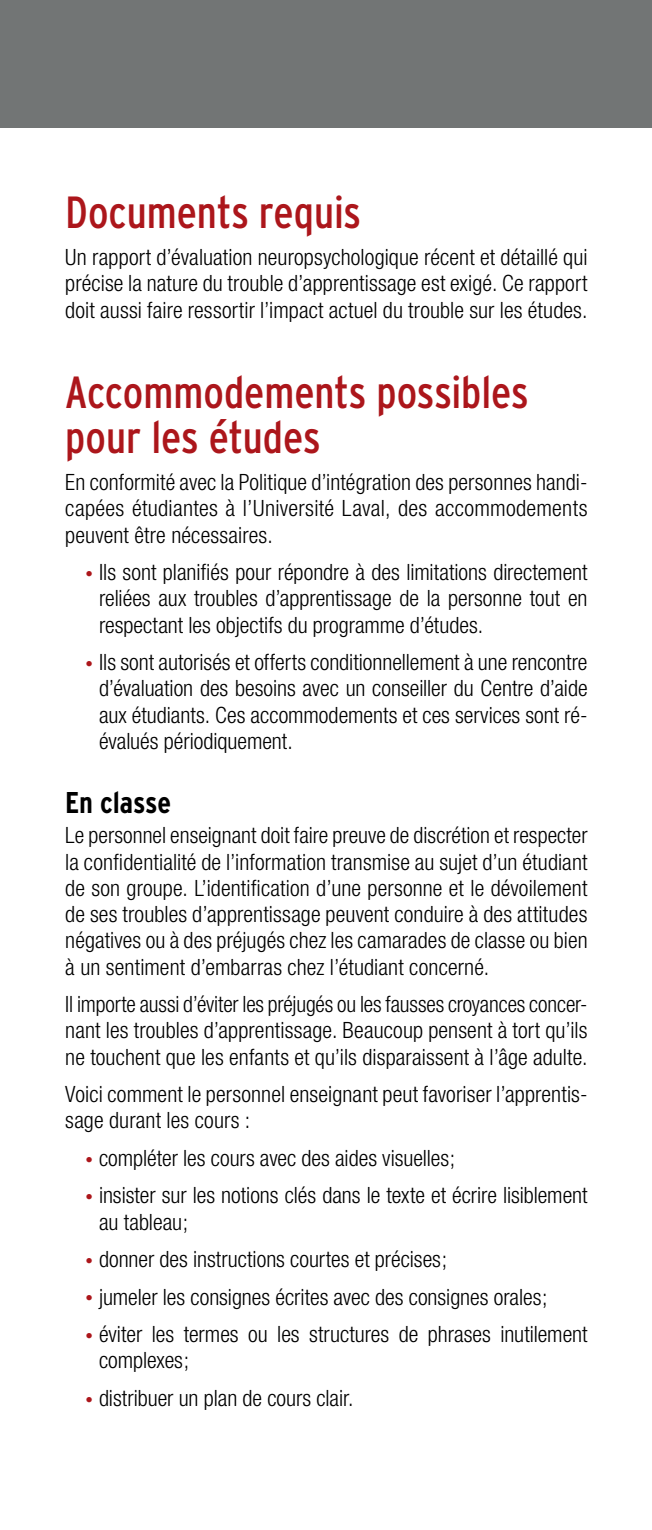
<style>
.page{position:relative;width:652px;height:1530px;background:#fff}
.page>*{position:absolute;margin:0;border:0;box-sizing:border-box;transform-origin:0 0}
.t1{font:condensed 45px/45px "Interstate";color:#ac161b}
.t2{font:700 condensed 30px "Interstate";letter-spacing:-.005em;color:#000}
.t3{font:300 condensed 22.5px/26.2px "Helvetica Neue";color:#000;text-align:justify}
.s1{font-size:15px;color:#ac161b}
</style>
<div class="page">
<div style="left:0;top:0;width:652px;height:127px;background:#727575"></div>
<h1 class="t1" style="left:65px;top:189px;width:297px">Documents requis</h1>
<p class="t3" style="left:65px;top:244px;width:523px">Un rapport d’évaluation neuropsychologique récent et détaillé qui précise la nature du trouble d’apprentissage est exigé. Ce rapport doit aussi faire ressortir l’impact actuel du trouble sur les études.</p>
<h1 class="t1" style="left:65px;top:369px;width:465px">Accommodements possibles pour les études</h1>
<p class="t3" style="left:65px;top:469px;width:524px">En conformité avec la Politique d’intégration des personnes handi&shy;capées étudiantes à l’Université Laval, des accommodements peuvent être nécessaires.</p>
<p class="t3" style="left:99px;top:559px;width:490px;text-indent:-13px"><span class="s1">•</span> Ils sont planifiés pour répondre à des limitations directement reliées aux troubles d’apprentissage de la personne tout en respectant les objectifs du programme d’études.</p>
<p class="t3" style="left:99px;top:649px;width:490px;text-indent:-13px"><span class="s1">•</span> Ils sont autorisés et offerts conditionnellement à une rencontre d’évaluation des besoins avec un conseiller du Centre d’aide aux étudiants. Ces accommodements et ces services sont ré&shy;évalués périodiquement.</p>
<h2 class="t2" style="left:65px;top:785px;width:107px">En classe</h2>
<p class="t3" style="left:65px;top:822px;width:524px">Le personnel enseignant doit faire preuve de discrétion et respecter la confidentialité de l’information transmise au sujet d’un étudiant de son groupe. L’identification d’une personne et le dévoilement de ses troubles d’apprentissage peuvent conduire à des attitudes négatives ou à des préjugés chez les camarades de classe ou bien à un sentiment d’embarras chez l’étudiant concerné.</p>
<p class="t3" style="left:65px;top:991px;width:524px">Il importe aussi d’éviter les préjugés ou les fausses croyances concer&shy;nant les troubles d’apprentissage. Beaucoup pensent à tort qu’ils ne touchent que les enfants et qu’ils disparaissent à l’âge adulte.</p>
<p class="t3" style="left:65px;top:1081px;width:523px">Voici comment le personnel enseignant peut favoriser l’apprentis&shy;sage durant les cours :</p>
<p class="t3" style="left:86px;top:1145px;width:371px"><span class="s1">•</span> compléter les cours avec des aides visuelles;</p>
<p class="t3" style="left:99px;top:1182px;width:490px;text-indent:-13px"><span class="s1">•</span> insister sur les notions clés dans le texte et écrire lisiblement au tableau;</p>
<p class="t3" style="left:86px;top:1246px;width:363px"><span class="s1">•</span> donner des instructions courtes et précises;</p>
<p class="t3" style="left:86px;top:1283px;width:463px"><span class="s1">•</span> jumeler les consignes écrites avec des consignes orales;</p>
<p class="t3" style="left:99px;top:1321px;width:490px;text-indent:-13px"><span class="s1">•</span> éviter les termes ou les structures de phrases inutilement complexes;</p>
<p class="t3" style="left:86px;top:1385px;width:269px"><span class="s1">•</span> distribuer un plan de cours clair.</p>
</div>
